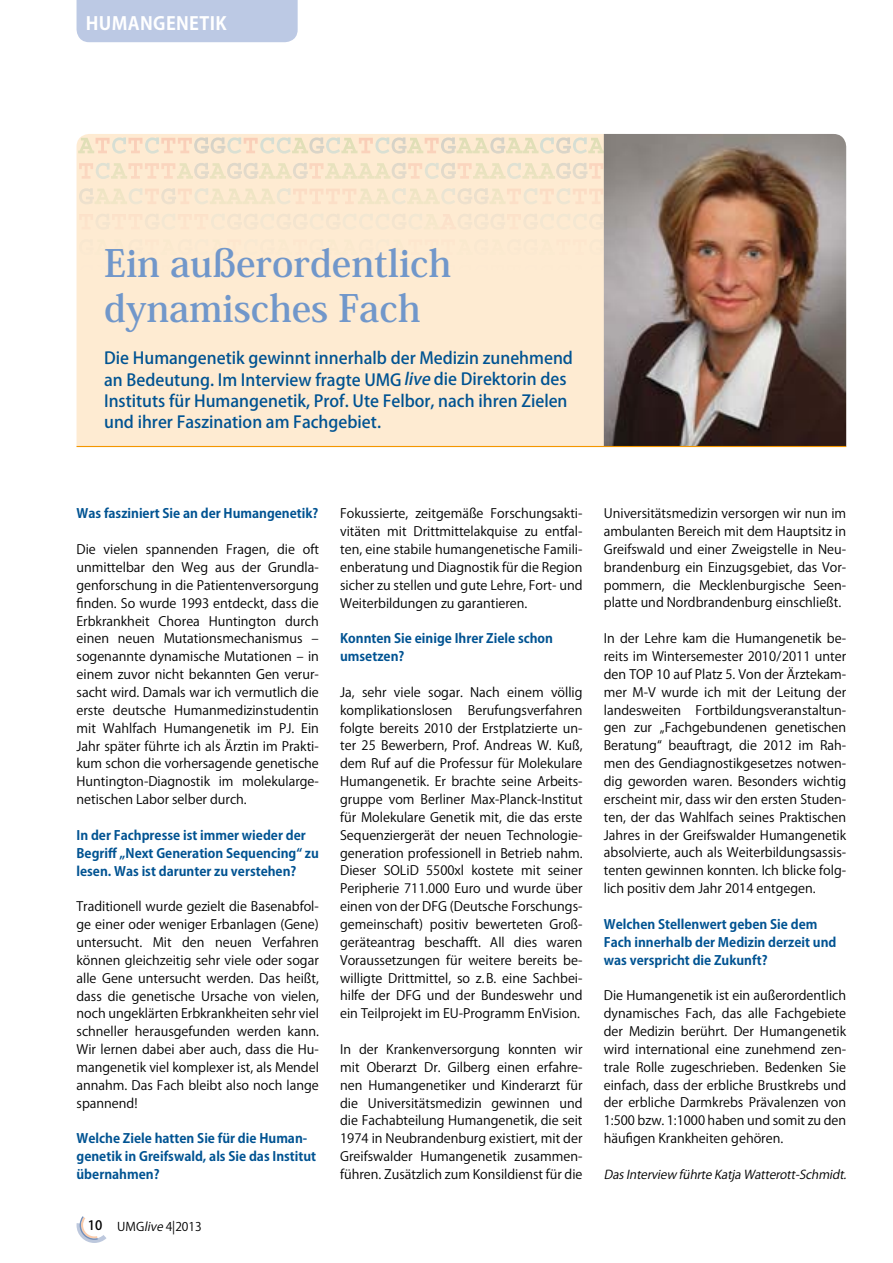
<style>
.page{position:relative;width:893px;height:1263px;background:#fff}
.page>*{position:absolute;margin:0;border:0;box-sizing:border-box;transform-origin:0 0}
.t1{font:700 37.5px/45px "Koz Min Pro";color:#7197ca}
.t2{font:700 18px "Koz Go Pro";letter-spacing:.02em;color:#fff}
.t3{font:500 16.5px/21px "Koz Go Pro";color:#005392}
.t4{font:12.9px/17.9px "Koz Go Pro";color:#000;text-align:justify}
.t5{font:700 12.9px/17.9px "Koz Go Pro";color:#005392}
.t6{font:italic 12.15px "Koz Go Pro";color:#000}
.t7{font:12px "Koz Go Pro";color:#000}
.s1{font-style:italic}
.s2{font-weight:500;font-size:12.9px}
</style>
<div class="page">
<svg style="left:77px;top:1216px;width:30px;height:27px"></svg>
<div style="left:77px;top:134px;width:527px;height:312px;background:#feebd2"></div>
<div style="left:79px;top:264px;width:524px;height:17px;background:#feebd2"></div>
<div style="left:79px;top:239px;width:525px;height:16px;background:#fdead1"></div>
<svg style="left:79px;top:214px;width:525px;height:16px;background:#fae8d0"></svg>
<svg style="left:79px;top:188px;width:524px;height:16px;background:#f8e7cd"></svg>
<svg style="left:79px;top:163px;width:524px;height:16px;background:#f5e4cb"></svg>
<svg style="left:78px;top:137px;width:526px;height:17px;background:#f2e3cb"></svg>
<div style="left:77px;top:0;width:221px;height:42px;background:#bcc9e4"></div>
<img style="left:604px;top:134px;width:242px;height:312px">
<hr style="left:77px;top:446px;width:769px;height:1px;background:#f39600">
<h2 class="t2" style="left:86px;top:12px;width:141px">humangenetik</h2>
<h1 class="t1" style="left:104px;top:239px;width:349px">Ein außerordentlich dynamisches Fach</h1>
<p class="t3" style="left:104px;top:349px;width:470px">Die Humangenetik gewinnt innerhalb der Medizin zunehmend an Bedeutung. Im Interview fragte UMG<span class="s1">live</span> die Direktorin des Instituts für Humangenetik, Prof. Ute Felbor, nach ihren Zielen und ihrer Faszination am Fachgebiet.</p>
<p class="t5" style="left:77px;top:505px;width:243px">Was fasziniert Sie an der Humangenetik?</p>
<p class="t4" style="left:77px;top:541px;width:244px">Die vielen spannenden Fragen, die oft unmittelbar den Weg aus der Grundla&shy;genforschung in die Patientenversorgung finden. So wurde 1993 entdeckt, dass die Erbkrankheit Chorea Huntington durch einen neuen Mutationsmechanismus – sogenannte dynamische Mutationen – in einem zuvor nicht bekannten Gen verur&shy;sacht wird. Damals war ich vermutlich die erste deutsche Humanmedizinstudentin mit Wahlfach Humangenetik im PJ. Ein Jahr später führte ich als Ärztin im Prakti&shy;kum schon die vorhersagende genetische Huntington-Diagnostik im molekularge&shy;netischen Labor selber durch.</p>
<p class="t5" style="left:77px;top:827px;width:244px">In der Fachpresse ist immer wieder der<br>Begriff „Next Generation Sequencing“ zu lesen. Was ist darunter zu verstehen?</p>
<p class="t4" style="left:77px;top:898px;width:244px">Traditionell wurde gezielt die Basenabfol&shy;ge einer oder weniger Erbanlagen (Gene) untersucht. Mit den neuen Verfahren können gleichzeitig sehr viele oder sogar alle Gene untersucht werden. Das heißt, dass die genetische Ursache von vielen, noch ungeklärten Erbkrankheiten sehr viel schneller herausgefunden werden kann.<br>Wir lernen dabei aber auch, dass die Hu&shy;mangenetik viel komplexer ist, als Mendel annahm. Das Fach bleibt also noch lange spannend!</p>
<p class="t5" style="left:77px;top:1130px;width:241px">Welche Ziele hatten Sie für die Human&shy;genetik in Greifswald, als Sie das Institut übernahmen?</p>
<p class="t7" style="left:88px;top:1218px;width:116px"><span class="s2">10</span> UMG<span class="s1">live</span> 4|2013</p>
<p class="t4" style="left:340px;top:505px;width:244px">Fokussierte, zeitgemäße Forschungsakti&shy;vitäten mit Drittmittelakquise zu entfal&shy;ten, eine stabile humangenetische Famili&shy;enberatung und Diagnostik für die Region sicher zu stellen und gute Lehre, Fort- und Weiterbildungen zu garantieren.</p>
<p class="t5" style="left:340px;top:630px;width:214px">Konnten Sie einige Ihrer Ziele schon umsetzen?</p>
<p class="t4" style="left:340px;top:683px;width:244px">Ja, sehr viele sogar. Nach einem völlig komplikationslosen Berufungsverfahren folgte bereits 2010 der Erstplatzierte un&shy;ter 25 Bewerbern, Prof. Andreas W. Kuß, dem Ruf auf die Professur für Molekulare Humangenetik. Er brachte seine Arbeits&shy;gruppe vom Berliner Max-Planck-Institut für Molekulare Genetik mit, die das erste Sequenziergerät der neuen Technologie&shy;generation professionell in Betrieb nahm.<br>Dieser SOLiD 5500xl kostete mit seiner Peripherie 711.000 Euro und wurde über einen von der DFG (Deutsche Forschungs&shy;gemeinschaft) positiv bewerteten Groß&shy;geräteantrag beschafft. All dies waren Voraussetzungen für weitere bereits be&shy;willigte Drittmittel, so z.B. eine Sachbei&shy;hilfe der DFG und der Bundeswehr und ein Teilprojekt im EU-Programm EnVision.</p>
<p class="t4" style="left:340px;top:1041px;width:244px">In der Krankenversorgung konnten wir mit Oberarzt Dr. Gilberg einen erfahre&shy;nen Humangenetiker und Kinderarzt für die Universitätsmedizin gewinnen und die Fachabteilung Humangenetik, die seit 1974 in Neubrandenburg existiert, mit der Greifswalder Humangenetik zusammen&shy;führen. Zusätzlich zum Konsildienst für die</p>
<p class="t4" style="left:604px;top:505px;width:244px">Universitätsmedizin versorgen wir nun im ambulanten Bereich mit dem Hauptsitz in Greifswald und einer Zweigstelle in Neu&shy;brandenburg ein Einzugsgebiet, das Vor&shy;pommern, die Mecklenburgische Seen&shy;platte und Nordbrandenburg einschließt.</p>
<p class="t4" style="left:604px;top:630px;width:244px">In der Lehre kam die Humangenetik be&shy;reits im Wintersemester 2010/2011 unter den TOP 10 auf Platz 5. Von der Ärztekam&shy;mer M-V wurde ich mit der Leitung der landesweiten Fortbildungsveranstaltun&shy;gen zur „Fachgebundenen genetischen Beratung“ beauftragt, die 2012 im Rah&shy;men des Gendiagnostikgesetzes notwen&shy;dig geworden waren. Besonders wichtig erscheint mir, dass wir den ersten Studen&shy;ten, der das Wahlfach seines Praktischen Jahres in der Greifswalder Humangenetik absolvierte, auch als Weiterbildungsassis&shy;tenten gewinnen konnten. Ich blicke folg&shy;lich positiv dem Jahr 2014 entgegen.</p>
<p class="t5" style="left:604px;top:916px;width:234px">Welchen Stellenwert geben Sie dem<br>Fach innerhalb der Medizin derzeit und was verspricht die Zukunft?</p>
<p class="t4" style="left:604px;top:987px;width:244px">Die Humangenetik ist ein außerordentlich dynamisches Fach, das alle Fachgebiete der Medizin berührt. Der Humangenetik wird international eine zunehmend zen&shy;trale Rolle zugeschrieben. Bedenken Sie einfach, dass der erbliche Brustkrebs und der erbliche Darmkrebs Prävalenzen von 1:500 bzw. 1:1000 haben und somit zu den häufigen Krankheiten gehören.</p>
<p class="t6" style="left:604px;top:1167px;width:247px">DasInterview führte Katja Watterott-Schmidt.</p>
</div>
